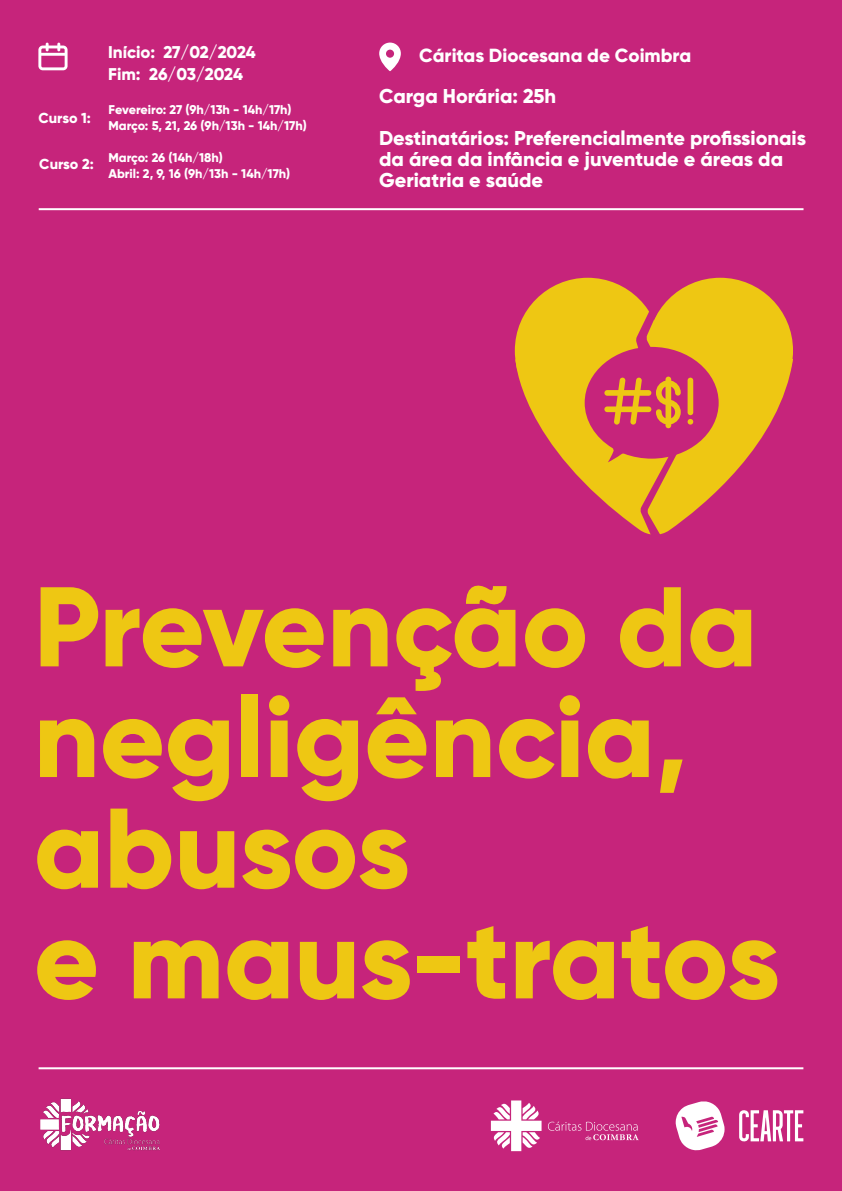
<style>
.page{position:relative;width:842px;height:1191px;background:#c6247b}
.page>*{position:absolute;margin:0;border:0;box-sizing:border-box;transform-origin:0 0}
.t1{font:800 113px/110.6px "Gilroy";color:#eec713}
.t2{font:800 20px/42px "Gilroy";color:#fff}
.t3{font:800 19px "Gilroy";color:#fff}
.t4{font:800 17px "Gilroy";letter-spacing:-.01em;color:#fff}
.t5{font:800 14.5px "Gilroy";letter-spacing:-.005em;color:#fff}
.t6{font:800 12.7px/16px "Gilroy";color:#fff}
</style>
<div class="page">
<img style="left:40px;top:1098px;width:120px;height:53px">
<hr style="left:39px;top:208px;width:764px;height:2px;background:#fff">
<hr style="left:39px;top:1067px;width:764px;height:2px;background:#fff">
<svg style="left:379px;top:42px;width:22px;height:29px"></svg>
<svg style="left:38px;top:43px;width:30px;height:27px"></svg>
<div style="left:647px;top:278px;width:146px;height:145px;background:#eec713;border-radius:50%"></div>
<div style="left:515px;top:278px;width:145px;height:145px;background:#eec713;border-radius:50%"></div>
<svg style="left:515px;top:355px;width:278px;height:134px;fill:#eec713"></svg>
<svg style="left:585px;top:307px;width:134px;height:228px"></svg>
<svg style="left:491px;top:1100px;width:50px;height:51px"></svg>
<svg style="left:548px;top:1121px;width:91px;height:19px"></svg>
<svg style="left:676px;top:1101px;width:48px;height:49px"></svg>
<svg style="left:739px;top:1110px;width:64px;height:31px"></svg>
<p class="t5" style="left:38px;top:109px;width:54px">Curso 1:</p>
<p class="t5" style="left:39px;top:155px;width:56px">Curso 2:</p>
<p class="t4" style="left:108px;top:41px;width:149px">Início: 27/02/2024</p>
<p class="t3" style="left:419px;top:44px;width:273px">Cáritas Diocesana de Coimbra</p>
<p class="t4" style="left:108px;top:63px;width:136px">Fim: 26/03/2024</p>
<p class="t6" style="left:108px;top:101px;width:200px">Fevereiro: 27 (9h/13h - 14h/17h)<br>Março: 5, 21, 26 (9h/13h - 14h/17h)</p>
<p class="t6" style="left:108px;top:149px;width:183px">Março: 26 (14h/18h)<br>Abril: 2, 9, 16 (9h/13h - 14h/17h)</p>
<p class="t2" style="left:379px;top:75px;width:428px">Carga Horária: 25h<br>Destinatários: Preferencialmente profissionais</p>
<p class="t2" style="left:379px;top:148px;width:406px;line-height:21px">da área da infância e juventude e áreas da<br>Geriatria e saúde</p>
<h1 class="t1" style="left:34px;top:571px;width:748px">Prevenção da negligência, abusos<br>e maus-tratos</h1>
</div>
